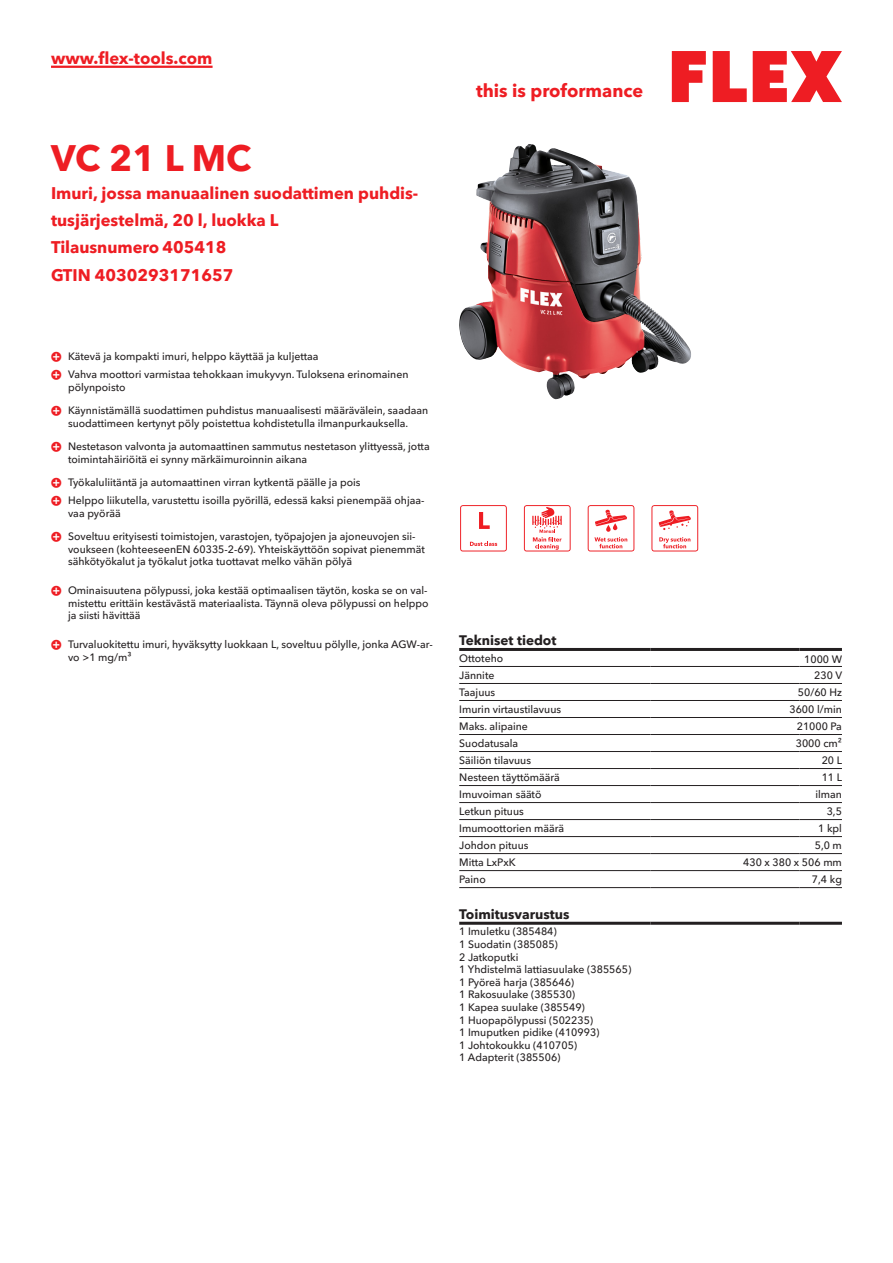
<style>
.page{position:relative;width:893px;height:1263px;background:#fff}
.page>*{position:absolute;margin:0;border:0;box-sizing:border-box;transform-origin:0 0}
.CB_AF_Product-name{font:700 36px "Avenir Next W1 G";color:#ee1d23}
.t1{font:700 18px "Avenir Next W1 G";color:#ee1d23}
.CB_AF_Product-short{font:700 16.5px/27px "Avenir Next W1 G";color:#ee1d23}
.CB_AF_Order-number{font:700 16.5px "Avenir Next W1 G";color:#ee1d23}
.CB_AF_Table-headline{font:700 13.5px "Avenir Next W1 G";color:#231f20}
.CB_AF_Table-specific{font:500 10.5px/12.6px "Avenir Next W1 G";color:#231f20}
</style>
<div class="page">
<svg style="left:672px;top:51px;width:34px;height:51px"></svg>
<svg style="left:713px;top:51px;width:34px;height:51px"></svg>
<svg style="left:753px;top:51px;width:89px;height:51px"></svg>
<hr style="left:51px;top:66px;width:162px;height:2px;background:#ee1d23">
<img style="left:459px;top:144px;width:200px;height:255px">
<hr style="left:459px;top:666px;width:192px;height:1px;background:#231f20">
<hr style="left:651px;top:666px;width:148px;height:1px;background:#231f20">
<hr style="left:799px;top:666px;width:43px;height:1px;background:#231f20">
<hr style="left:459px;top:683px;width:192px;height:1px;background:#231f20">
<hr style="left:651px;top:683px;width:148px;height:1px;background:#231f20">
<hr style="left:799px;top:683px;width:43px;height:1px;background:#231f20">
<hr style="left:459px;top:700px;width:192px;height:1px;background:#231f20">
<hr style="left:651px;top:700px;width:148px;height:1px;background:#231f20">
<hr style="left:799px;top:700px;width:43px;height:1px;background:#231f20">
<hr style="left:459px;top:717px;width:192px;height:1px;background:#231f20">
<hr style="left:651px;top:717px;width:148px;height:1px;background:#231f20">
<hr style="left:799px;top:717px;width:43px;height:1px;background:#231f20">
<hr style="left:459px;top:734px;width:192px;height:1px;background:#231f20">
<hr style="left:651px;top:734px;width:148px;height:1px;background:#231f20">
<hr style="left:799px;top:734px;width:43px;height:1px;background:#231f20">
<hr style="left:459px;top:751px;width:192px;height:1px;background:#231f20">
<hr style="left:651px;top:751px;width:148px;height:1px;background:#231f20">
<hr style="left:799px;top:751px;width:43px;height:1px;background:#231f20">
<hr style="left:459px;top:768px;width:192px;height:1px;background:#231f20">
<hr style="left:651px;top:768px;width:148px;height:1px;background:#231f20">
<hr style="left:799px;top:768px;width:43px;height:1px;background:#231f20">
<hr style="left:459px;top:785px;width:192px;height:1px;background:#231f20">
<hr style="left:651px;top:785px;width:148px;height:1px;background:#231f20">
<hr style="left:799px;top:785px;width:43px;height:1px;background:#231f20">
<hr style="left:459px;top:802px;width:192px;height:1px;background:#231f20">
<hr style="left:651px;top:802px;width:148px;height:1px;background:#231f20">
<hr style="left:799px;top:802px;width:43px;height:1px;background:#231f20">
<hr style="left:459px;top:819px;width:192px;height:1px;background:#231f20">
<hr style="left:651px;top:819px;width:148px;height:1px;background:#231f20">
<hr style="left:799px;top:819px;width:43px;height:1px;background:#231f20">
<hr style="left:459px;top:836px;width:192px;height:1px;background:#231f20">
<hr style="left:651px;top:836px;width:148px;height:1px;background:#231f20">
<hr style="left:799px;top:836px;width:43px;height:1px;background:#231f20">
<hr style="left:459px;top:853px;width:192px;height:1px;background:#231f20">
<hr style="left:651px;top:853px;width:148px;height:1px;background:#231f20">
<hr style="left:799px;top:853px;width:43px;height:1px;background:#231f20">
<hr style="left:459px;top:870px;width:192px;height:1px;background:#231f20">
<hr style="left:651px;top:870px;width:148px;height:1px;background:#231f20">
<hr style="left:799px;top:870px;width:43px;height:1px;background:#231f20">
<hr style="left:459px;top:887px;width:192px;height:1px;background:#231f20">
<hr style="left:651px;top:887px;width:148px;height:1px;background:#231f20">
<hr style="left:799px;top:887px;width:43px;height:1px;background:#231f20">
<hr style="left:459px;top:648px;width:192px;height:3px;background:#231f20">
<hr style="left:651px;top:648px;width:148px;height:3px;background:#231f20">
<hr style="left:799px;top:648px;width:43px;height:3px;background:#231f20">
<hr style="left:459px;top:922px;width:192px;height:3px;background:#231f20">
<hr style="left:651px;top:922px;width:148px;height:3px;background:#231f20">
<hr style="left:799px;top:922px;width:43px;height:3px;background:#231f20">
<svg style="left:460px;top:505px;width:47px;height:46px"></svg>
<svg style="left:524px;top:505px;width:47px;height:46px"></svg>
<svg style="left:588px;top:505px;width:46px;height:46px"></svg>
<svg style="left:651px;top:505px;width:47px;height:46px"></svg>
<h3 class="CB_AF_Product-short" style="left:51px;top:43px;width:163px">www.flex-tools.com</h3>
<p class="CB_AF_Product-name" style="left:51px;top:130px;width:202px">VC 21 L MC</p>
<p class="CB_AF_Product-short" style="left:51px;top:178px;width:369px">Imuri, jossa manuaalinen suodattimen puhdis&shy;tusjärjestelmä, 20 l, luokka L</p>
<p class="CB_AF_Order-number" style="left:51px;top:234px;width:177px">Tilausnumero 405418</p>
<p class="CB_AF_Order-number" style="left:51px;top:262px;width:184px">GTIN 4030293171657</p>
<h2 class="t1" style="left:476px;top:77px;width:169px">this is proformance</h2>
<p class="CB_AF_Table-specific" style="left:68px;top:349px;width:252px">Kätevä ja kompakti imuri, helppo käyttää ja kuljettaa</p>
<p class="CB_AF_Table-specific" style="left:68px;top:367px;width:342px">Vahva moottori varmistaa tehokkaan imukyvyn. Tuloksena erinomainen pölynpoisto</p>
<p class="CB_AF_Table-specific" style="left:68px;top:403px;width:362px">Käynnistämällä suodattimen puhdistus manuaalisesti määrävälein, saadaan suodattimeen kertynyt pöly poistettua kohdistetulla ilmanpurkauksella.</p>
<p class="CB_AF_Table-specific" style="left:68px;top:439px;width:363px">Nestetason valvonta ja automaattinen sammutus nestetason ylittyessä, jotta toimintahäiriöitä ei synny märkäimuroinnin aikana</p>
<p class="CB_AF_Table-specific" style="left:68px;top:475px;width:294px">Työkaluliitäntä ja automaattinen virran kytkentä päälle ja pois</p>
<p class="CB_AF_Table-specific" style="left:68px;top:493px;width:358px">Helppo liikutella, varustettu isoilla pyörillä, edessä kaksi pienempää ohjaa&shy;vaa pyörää</p>
<p class="CB_AF_Table-specific" style="left:68px;top:529px;width:358px">Soveltuu erityisesti toimistojen, varastojen, työpajojen ja ajoneuvojen sii&shy;voukseen (kohteeseenEN 60335-2-69). Yhteiskäyttöön sopivat pienemmät sähkötyökalut ja työkalut jotka tuottavat melko vähän pölyä</p>
<p class="CB_AF_Table-specific" style="left:68px;top:583px;width:362px;text-align:justify">Ominaisuutena pölypussi, joka kestää optimaalisen täytön, koska se on val&shy;mistettu erittäin kestävästä materiaalista. Täynnä oleva pölypussi on helppo ja siisti hävittää</p>
<p class="CB_AF_Table-specific" style="left:68px;top:637px;width:366px">Turvaluokitettu imuri, hyväksytty luokkaan L, soveltuu pölylle, jonka AGW-ar&shy;vo &gt;1 mg/m³</p>
<p class="CB_AF_Table-headline" style="left:459px;top:630px;width:99px">Tekniset tiedot</p>
<p class="CB_AF_Table-specific" style="left:459px;top:651px;width:46px">Ottoteho</p>
<p class="CB_AF_Table-specific" style="left:804px;top:652px;width:39px">1000 W</p>
<p class="CB_AF_Table-specific" style="left:459px;top:668px;width:37px">Jännite</p>
<p class="CB_AF_Table-specific" style="left:814px;top:668px;width:29px">230 V</p>
<p class="CB_AF_Table-specific" style="left:459px;top:685px;width:37px">Taajuus</p>
<p class="CB_AF_Table-specific" style="left:798px;top:685px;width:46px">50/60 Hz</p>
<p class="CB_AF_Table-specific" style="left:459px;top:702px;width:103px">Imurin virtaustilavuus</p>
<p class="CB_AF_Table-specific" style="left:789px;top:702px;width:54px">3600 l/min</p>
<p class="CB_AF_Table-specific" style="left:459px;top:719px;width:70px">Maks. alipaine</p>
<p class="CB_AF_Table-specific" style="left:797px;top:719px;width:47px">21000 Pa</p>
<p class="CB_AF_Table-specific" style="left:459px;top:736px;width:61px">Suodatusala</p>
<p class="CB_AF_Table-specific" style="left:796px;top:736px;width:48px">3000 cm²</p>
<p class="CB_AF_Table-specific" style="left:459px;top:753px;width:73px">Säiliön tilavuus</p>
<p class="CB_AF_Table-specific" style="left:822px;top:753px;width:22px">20 L</p>
<p class="CB_AF_Table-specific" style="left:459px;top:770px;width:102px">Nesteen täyttömäärä</p>
<p class="CB_AF_Table-specific" style="left:822px;top:770px;width:22px">11 L</p>
<p class="CB_AF_Table-specific" style="left:459px;top:787px;width:84px">Imuvoiman säätö</p>
<p class="CB_AF_Table-specific" style="left:815px;top:787px;width:28px">ilman</p>
<p class="CB_AF_Table-specific" style="left:459px;top:804px;width:66px">Letkun pituus</p>
<p class="CB_AF_Table-specific" style="left:827px;top:804px;width:17px">3,5</p>
<p class="CB_AF_Table-specific" style="left:459px;top:821px;width:106px">Imumoottorien määrä</p>
<p class="CB_AF_Table-specific" style="left:818px;top:821px;width:25px">1 kpl</p>
<p class="CB_AF_Table-specific" style="left:459px;top:838px;width:71px">Johdon pituus</p>
<p class="CB_AF_Table-specific" style="left:815px;top:838px;width:29px">5,0 m</p>
<p class="CB_AF_Table-specific" style="left:459px;top:855px;width:58px">Mitta LxPxK</p>
<p class="CB_AF_Table-specific" style="left:743px;top:855px;width:100px">430 x 380 x 506 mm</p>
<p class="CB_AF_Table-specific" style="left:459px;top:872px;width:28px">Paino</p>
<p class="CB_AF_Table-specific" style="left:812px;top:872px;width:32px">7,4 kg</p>
<p class="CB_AF_Table-headline" style="left:459px;top:903px;width:112px">Toimitusvarustus</p>
<p class="CB_AF_Table-specific" style="left:459px;top:924px;width:174px">1 Imuletku (385484)<br>1 Suodatin (385085)<br>2 Jatkoputki<br>1 Yhdistelmä lattiasuulake (385565)<br>1 Pyöreä harja (385646)<br>1 Rakosuulake (385530)<br>1 Kapea suulake (385549)<br>1 Huopapölypussi (502235)<br>1 Imuputken pidike (410993)<br>1 Johtokoukku (410705)<br>1 Adapterit (385506)</p>
</div>
